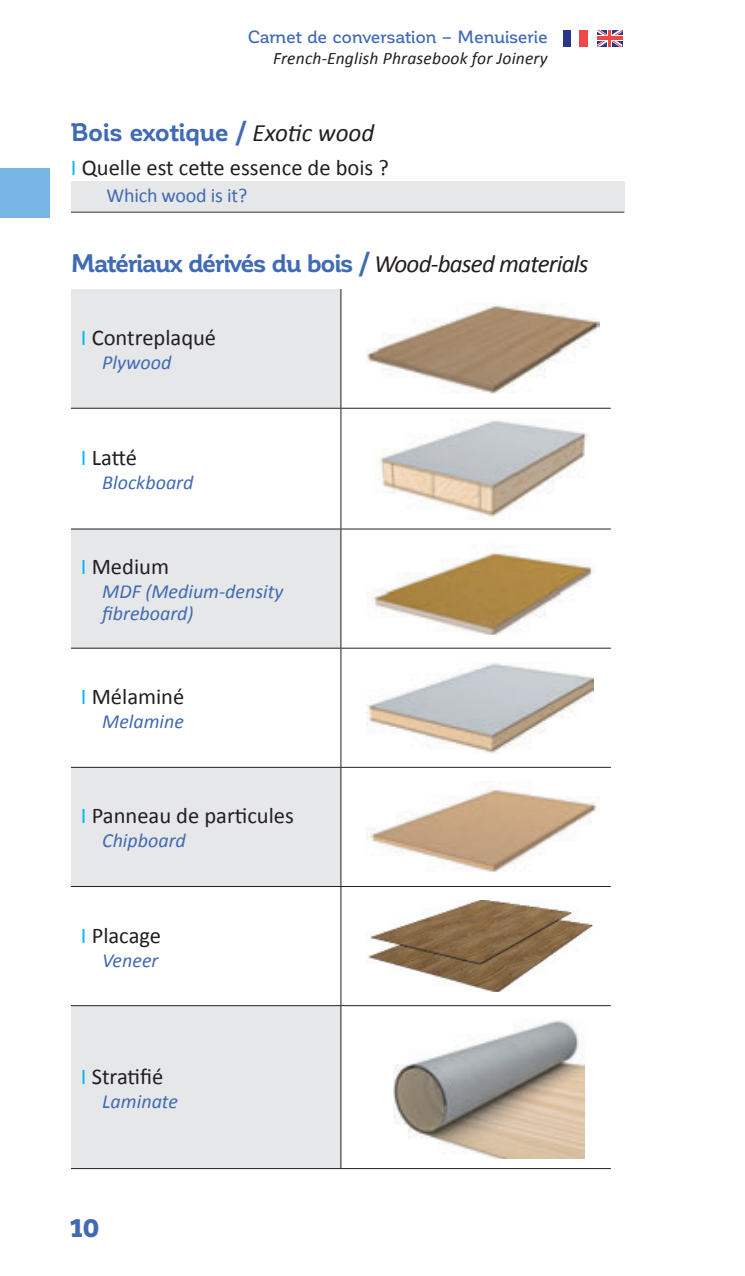
<style>
.page{position:relative;width:745px;height:1276px;background:#fff}
.page>*{position:absolute;margin:0;border:0;box-sizing:border-box;transform-origin:0 0}
.t1{font:700 25px "Corporative";letter-spacing:-.04em;color:#406ab4}
.t2{font:700 25px "Corporative";letter-spacing:-.015em;color:#406ab4}
.t3{font:900 25px "Corporative";color:#406ab4}
.t4{font:22.5px "Calibri";color:#231f20}
.t5{font:italic 20px/22.5px "Calibri";color:#406ab4}
.t6{font:20px "Calibri";letter-spacing:-.01em;color:#406ab4}
.t7{font:italic 17.5px "Calibri";letter-spacing:.01em;color:#231f20}
.t8{font:500 17.5px "Corporative";letter-spacing:-.01em;color:#406ab4}
.s1{font-family:"Calibri";font-weight:400;font-style:italic;color:#231f20}
.s2{color:#00baf1}
</style>
<div class="page">
<div style="left:0;top:169px;width:50px;height:49px;background:#77b6e4"></div>
<div style="left:562px;top:30px;width:8px;height:17px;background:#29368a"></div>
<div style="left:579px;top:30px;width:8px;height:17px;background:#ef4846"></div>
<svg style="left:597px;top:30px;width:25px;height:17px"></svg>
<div style="left:71px;top:181px;width:553px;height:30px;background:#e6e7e9"></div>
<hr style="left:71px;top:212px;width:553px;height:1px;background:#231f20">
<svg style="left:71px;top:289px;width:269px;height:879px;fill:#e6e7e9"></svg>
<hr style="left:340px;top:289px;width:1px;height:119px;background:#231f20">
<hr style="left:71px;top:408px;width:539px;height:1px;background:#231f20">
<hr style="left:340px;top:408px;width:1px;height:120px;background:#231f20">
<hr style="left:71px;top:528px;width:539px;height:1px;background:#231f20">
<hr style="left:340px;top:529px;width:1px;height:119px;background:#231f20">
<hr style="left:71px;top:648px;width:539px;height:1px;background:#231f20">
<hr style="left:340px;top:648px;width:1px;height:119px;background:#231f20">
<hr style="left:71px;top:767px;width:539px;height:1px;background:#231f20">
<hr style="left:340px;top:767px;width:1px;height:119px;background:#231f20">
<hr style="left:71px;top:886px;width:539px;height:1px;background:#231f20">
<hr style="left:340px;top:887px;width:1px;height:118px;background:#231f20">
<hr style="left:71px;top:1005px;width:539px;height:1px;background:#231f20">
<hr style="left:340px;top:1006px;width:1px;height:162px;background:#231f20">
<hr style="left:71px;top:1168px;width:539px;height:1px;background:#231f20">
<img style="left:366px;top:303px;width:233px;height:91px">
<img style="left:379px;top:420px;width:208px;height:98px">
<img style="left:366px;top:547px;width:227px;height:87px">
<img style="left:366px;top:663px;width:227px;height:90px">
<img style="left:366px;top:781px;width:231px;height:91px">
<img style="left:366px;top:900px;width:227px;height:91px">
<img style="left:393px;top:1020px;width:191px;height:138px">
<p class="t8" style="left:248px;top:31px;width:301px">Carnet de conversation – Menuiserie</p>
<p class="t7" style="left:273px;top:48px;width:276px">French-English Phrasebook for Joinery</p>
<p class="t2" style="left:71px;top:123px;width:305px">Bois exotique / <span class="s1">Exotic wood</span></p>
<p class="t4" style="left:71px;top:153px;width:319px"><span class="s2">I</span> Quelle est cette essence de bois ?</p>
<p class="t6" style="left:106px;top:183px;width:142px">Which wood is it?</p>
<p class="t1" style="left:71px;top:254px;width:519px">Matériaux dérivés du bois / <span class="s1">Wood-based materials</span></p>
<p class="t4" style="left:81px;top:324px;width:137px"><span class="s2">I</span> Contreplaqué</p>
<p class="t5" style="left:102px;top:351px;width:70px">Plywood</p>
<p class="t4" style="left:81px;top:443px;width:58px"><span class="s2">I</span> Latté</p>
<p class="t5" style="left:102px;top:471px;width:93px">Blockboard</p>
<p class="t4" style="left:81px;top:552px;width:89px"><span class="s2">I</span> Medium</p>
<p class="t5" style="left:102px;top:580px;width:183px">MDF (Medium-density fibreboard)</p>
<p class="t4" style="left:81px;top:683px;width:105px"><span class="s2">I</span> Mélaminé</p>
<p class="t5" style="left:102px;top:710px;width:83px">Melamine</p>
<p class="t4" style="left:81px;top:802px;width:214px"><span class="s2">I</span> Panneau de particules</p>
<p class="t5" style="left:102px;top:829px;width:85px">Chipboard</p>
<p class="t4" style="left:81px;top:921px;width:82px"><span class="s2">I</span> Placage</p>
<p class="t5" style="left:102px;top:948px;width:58px">Veneer</p>
<p class="t4" style="left:81px;top:1062px;width:84px"><span class="s2">I</span> Stratifié</p>
<p class="t5" style="left:102px;top:1089px;width:77px">Laminate</p>
<p class="t3" style="left:71px;top:1219px;width:30px">10</p>
</div>
